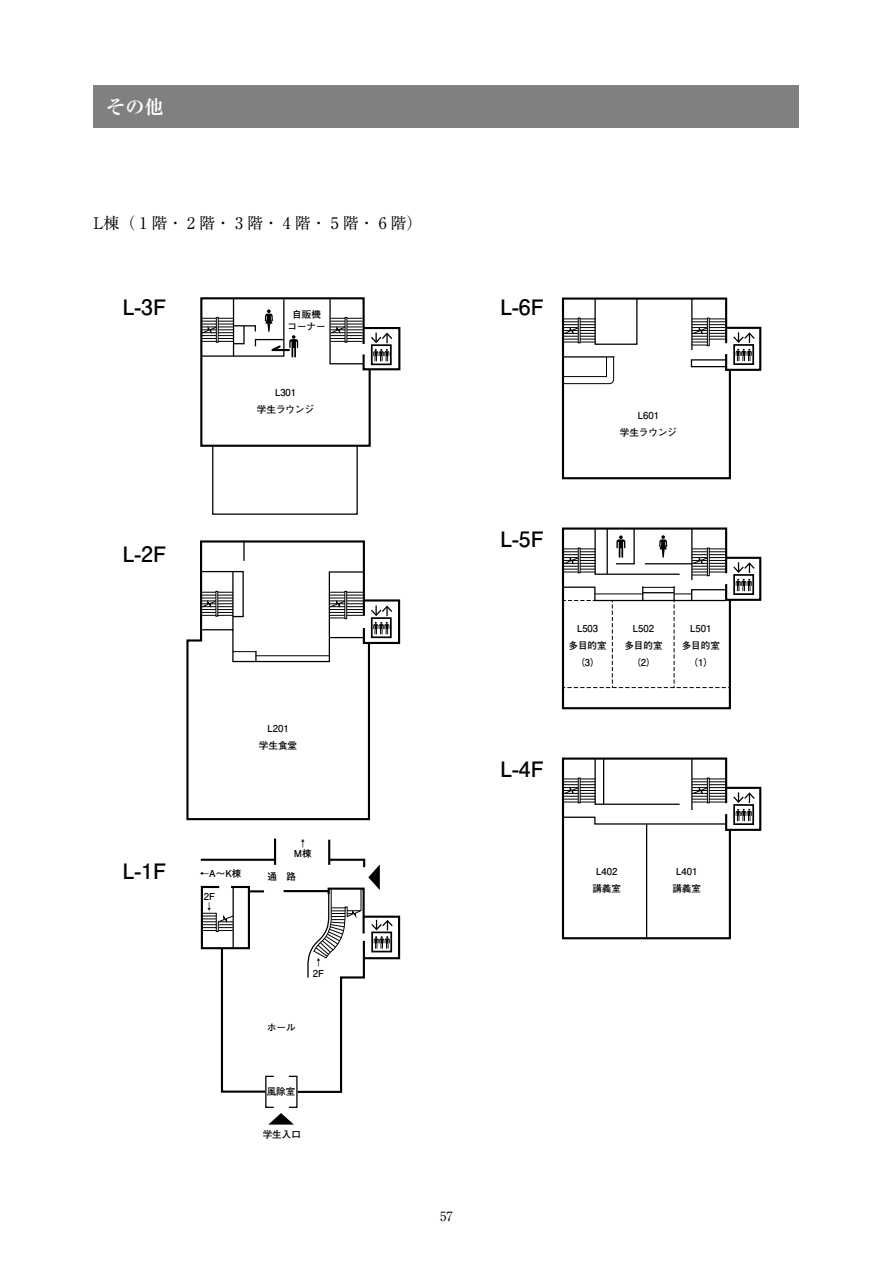
<style>
.page{position:relative;width:893px;height:1263px;background:#fff}
.page>*{position:absolute;margin:0;border:0;box-sizing:border-box;transform-origin:0 0}
.t1{font:700 21.3px "Futo Go B101 Pr 6";color:#000}
.t2{font:700 19.2px "Ryumin Pr 6";color:#fff}
.t3{font:15.9px "Ryumin Pr 6";letter-spacing:.25em;color:#000}
.t4{font:12.75px "Ryumin Pr 6";color:#000}
.t5{font:700 9.6px/17px "Futo Go B101 Pr 6";color:#000;text-align:center}
</style>
<div class="page">
<div style="left:94px;top:85px;width:705px;height:43px;background:#808080"></div>
<svg style="left:269px;top:1113px;width:24px;height:11px"></svg>
<svg style="left:200px;top:297px;width:201px;height:150px"></svg>
<svg style="left:186px;top:540px;width:184px;height:281px"></svg>
<hr style="left:243px;top:541px;width:2px;height:20px;background:#000">
<svg style="left:199px;top:570px;width:202px;height:93px"></svg>
<div style="left:363px;top:916px;width:37px;height:43px;border:2px solid #000"></div>
<hr style="left:284px;top:890px;width:45px;height:2px;background:#000">
<hr style="left:201px;top:859px;width:73px;height:2px;background:#000">
<hr style="left:274px;top:838px;width:2px;height:27px;background:#000">
<hr style="left:328px;top:840px;width:2px;height:25px;background:#000">
<div style="left:265px;top:1076px;width:9px;height:32px;border:1px solid #000"></div>
<svg style="left:295px;top:858px;width:98px;height:236px"></svg>
<svg style="left:200px;top:885px;width:67px;height:209px"></svg>
<div style="left:212px;top:445px;width:146px;height:70px;border:1px solid #000"></div>
<svg style="left:561px;top:757px;width:201px;height:183px"></svg>
<svg style="left:561px;top:527px;width:201px;height:183px"></svg>
<svg style="left:561px;top:297px;width:201px;height:183px"></svg>
<h2 class="t2" style="left:106px;top:91px;width:59px">その他</h2>
<h3 class="t3" style="left:94px;top:210px;width:330px">L棟（1階・2階・3階・4階・5階・6階）</h3>
<h1 class="t1" style="left:123px;top:290px;width:45px">L-3F</h1>
<h1 class="t1" style="left:123px;top:537px;width:45px">L-2F</h1>
<p class="t5" style="left:287px;top:308px;width:40px;line-height:11.7px">自販機コーナー</p>
<p class="t5" style="left:257px;top:384px;width:59px">L301<br>学生ラウンジ</p>
<p class="t5" style="left:259px;top:719px;width:40px">L201<br>学生食堂</p>
<h1 class="t1" style="left:123px;top:854px;width:45px">L-1F</h1>
<p class="t5" style="left:200px;top:865px;width:43px">←A～K棟</p>
<p class="t5" style="left:204px;top:890px;width:13px;line-height:10.6px;text-align:left">2F ↓</p>
<p class="t5" style="left:294px;top:837px;width:19px;line-height:10.6px">↑<br>M棟</p>
<p class="t5" style="left:267px;top:868px;width:30px">通　路</p>
<p class="t5" style="left:313px;top:957px;width:13px;line-height:10.6px;text-align:left">↑<br>2F</p>
<p class="t5" style="left:267px;top:1019px;width:30px">ホール</p>
<p class="t5" style="left:267px;top:1083px;width:30px">風除室</p>
<p class="t5" style="left:263px;top:1126px;width:40px">学生入口</p>
<h3 class="t4" style="left:440px;top:1206px;width:14px">57</h3>
<h1 class="t1" style="left:500px;top:290px;width:45px">L-6F</h1>
<p class="t5" style="left:620px;top:406px;width:59px">L601<br>学生ラウンジ</p>
<h1 class="t1" style="left:500px;top:522px;width:45px">L-5F</h1>
<p class="t5" style="left:568px;top:619px;width:40px">L503<br>多目的室（3）</p>
<p class="t5" style="left:624px;top:619px;width:40px">L502<br>多目的室（2）</p>
<p class="t5" style="left:682px;top:619px;width:40px">L501<br>多目的室（1）</p>
<h1 class="t1" style="left:500px;top:752px;width:45px">L-4F</h1>
<p class="t5" style="left:592px;top:862px;width:30px">L402講義室</p>
<p class="t5" style="left:672px;top:862px;width:30px">L401講義室</p>
</div>
